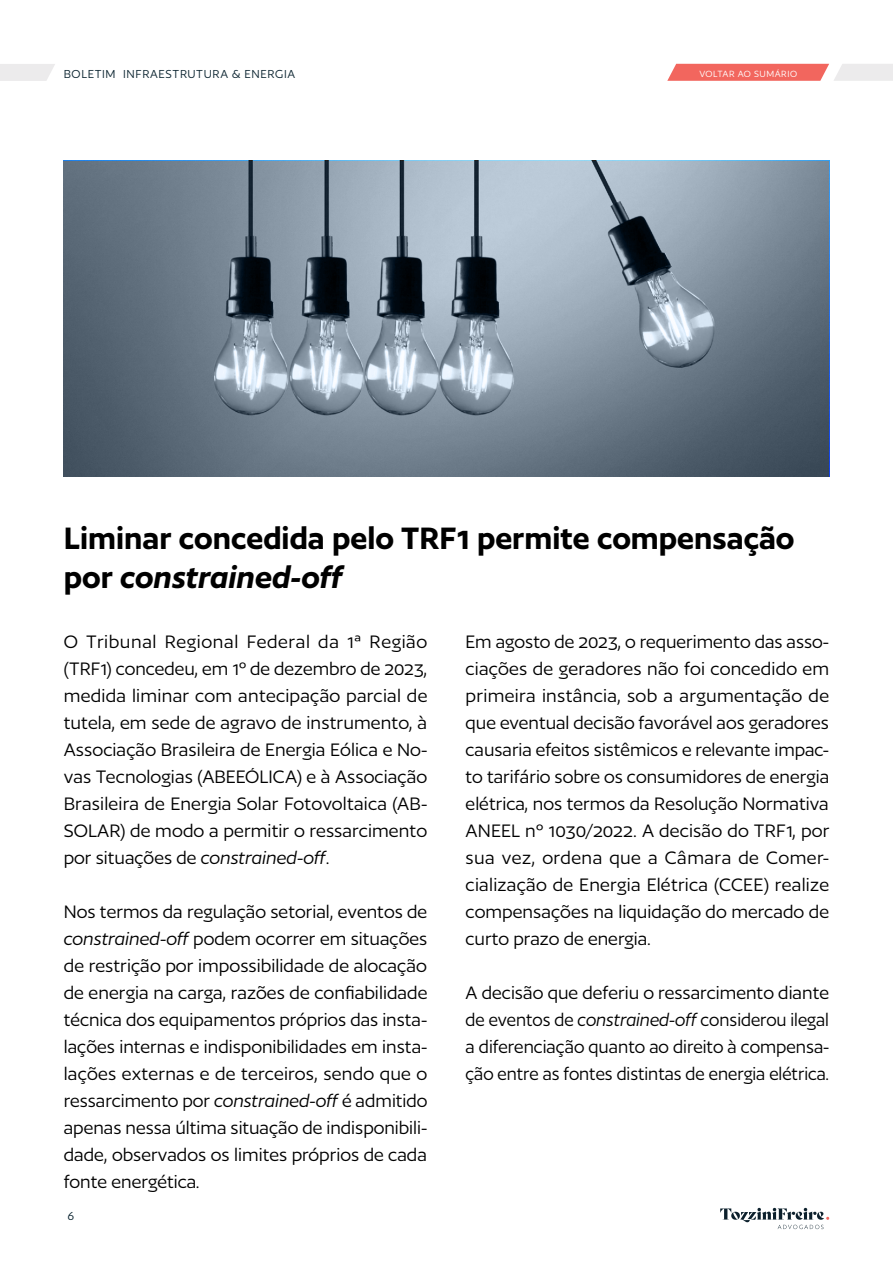
<style>
.page{position:relative;width:893px;height:1263px;background:#fff}
.page>*{position:absolute;margin:0;border:0;box-sizing:border-box;transform-origin:0 0}
.t1{font:600 36px/39px "Author";color:#000}
.t2{font:21px/27px "Author";color:#000;text-align:justify}
.t3{font:13.5px "Author";letter-spacing:.05em;color:#0b2430}
.t4{font:10.5px "Author";letter-spacing:.05em;color:#fff}
.s1{font-style:italic}
</style>
<div class="page">
<svg style="left:720px;top:1208px;width:109px;height:21px"></svg>
<svg style="left:0;top:64px;width:55px;height:17px"></svg>
<svg style="left:667px;top:64px;width:226px;height:17px;background:#f1938e"></svg>
<img style="left:64px;top:161px;width:765px;height:315px">
<p class="t3" style="left:64px;top:67px;width:233px">BOLETIM INFRAESTRUTURA &amp; ENERGIA</p>
<p class="t4" style="left:699px;top:68px;width:99px">VOLTAR AO SUMÁRIO</p>
<h1 class="t1" style="left:64px;top:518px;width:732px">Liminar concedida pelo TRF1 permite compensação por <span class="s1">constrained-off</span></h1>
<p class="t2" style="left:64px;top:628px;width:365px">O Tribunal Regional Federal da 1ª Região (TRF1) concedeu, em 1º de dezembro de 2023, medida liminar com antecipação parcial de tutela, em sede de agravo de instrumento, à Associação Brasileira de Energia Eólica e No&shy;vas Tecnologias (ABEEÓLICA) e à Associação Brasileira de Energia Solar Fotovoltaica (AB-SOLAR) de modo a permitir o ressarcimento por situações de <span class="s1">constrained-off</span>.</p>
<p class="t2" style="left:64px;top:898px;width:365px">Nos termos da regulação setorial, eventos de <span class="s1">constrained-off</span> podem ocorrer em situações de restrição por impossibilidade de alocação de energia na carga, razões de confiabilidade técnica dos equipamentos próprios das insta&shy;lações internas e indisponibilidades em insta&shy;lações externas e de terceiros, sendo que o ressarcimento por <span class="s1">constrained-off</span> é admitido apenas nessa última situação de indisponibili&shy;dade, observados os limites próprios de cada fonte energética.</p>
<p class="t3" style="left:68px;top:1209px;width:8px">6</p>
<p class="t2" style="left:466px;top:628px;width:365px">Em agosto de 2023, o requerimento das asso&shy;ciações de geradores não foi concedido em primeira instância, sob a argumentação de que eventual decisão favorável aos geradores causaria efeitos sistêmicos e relevante impac&shy;to tarifário sobre os consumidores de energia elétrica, nos termos da Resolução Normativa ANEEL nº 1030/2022. A decisão do TRF1, por sua vez, ordena que a Câmara de Comer&shy;cialização de Energia Elétrica (CCEE) realize compensações na liquidação do mercado de curto prazo de energia.</p>
<p class="t2" style="left:466px;top:979px;width:365px">A decisão que deferiu o ressarcimento diante de eventos de <span class="s1">constrained-off</span> considerou ilegal a diferenciação quanto ao direito à compensa&shy;ção entre as fontes distintas de energia elétrica.</p>
</div>
